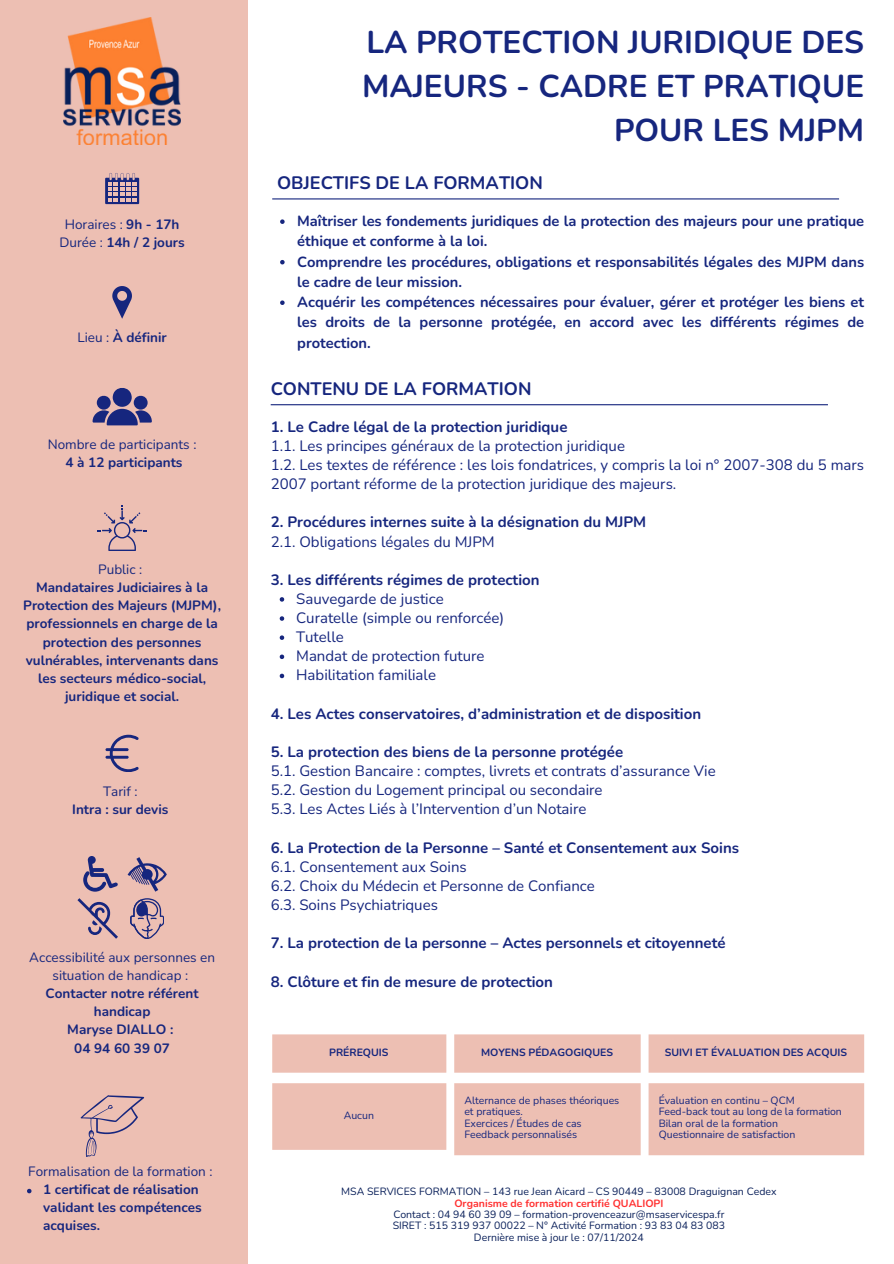
<style>
.page{position:relative;width:894px;height:1264px;background:#fff}
.page>*{position:absolute;margin:0;border:0;box-sizing:border-box;transform-origin:0 0}
.t1{font:700 31.5px/43.8px "Nunito";color:#16267e;text-align:right}
.t2{font:700 18px "Nunito";color:#16267e}
.t3{font:15px/19.2px "Nunito";color:#16267e}
.t4{font:700 15px/19.2px "Nunito";color:#16267e}
.t5{font:700 14.7px/20.2px "Nunito";color:#16267e}
.t6{font:700 13.5px/18px "Nunito";color:#16267e;text-align:center}
.t7{font:13.5px/18px "Nunito";color:#16267e;text-align:center}
.t8{font:10.5px "Nunito";color:#0a205a}
.t9{font:10.5px/11.4px "Nunito";color:#16267e}
.t10{font:700 10.5px "Nunito";color:#16267e}
.t11{font:700 10.5px "Nunito";color:#ff3131}
.s1{font-weight:400}
.s2{font-weight:700}
</style>
<div class="page">
<div style="left:0;top:0;width:248px;height:1263px;background:#edbfb3"></div>
<img style="left:64px;top:18px;width:117px;height:127px">
<hr style="left:270px;top:404px;width:557px;height:1px;background:#16267e">
<svg style="left:103px;top:176px;width:39px;height:29px"></svg>
<div style="left:105px;top:178px;width:34px;height:26px;background:#16267e"></div>
<svg style="left:108px;top:173px;width:29px;height:29px"></svg>
<svg style="left:112px;top:286px;width:19px;height:32px"></svg>
<svg style="left:92px;top:388px;width:60px;height:37px"></svg>
<svg style="left:97px;top:505px;width:50px;height:45px"></svg>
<svg style="left:105px;top:734px;width:34px;height:37px"></svg>
<svg style="left:83px;top:856px;width:35px;height:35px"></svg>
<svg style="left:127px;top:857px;width:40px;height:34px"></svg>
<svg style="left:77px;top:898px;width:41px;height:40px"></svg>
<svg style="left:130px;top:898px;width:34px;height:40px"></svg>
<svg style="left:80px;top:1095px;width:64px;height:61px"></svg>
<svg style="left:27px;top:1188px;width:4px;height:5px"></svg>
<hr style="left:272px;top:198px;width:566px;height:1px;background:#16267e">
<svg style="left:280px;top:219px;width:4px;height:5px"></svg>
<svg style="left:280px;top:260px;width:4px;height:4px"></svg>
<svg style="left:280px;top:300px;width:4px;height:5px"></svg>
<svg style="left:279px;top:597px;width:5px;height:4px"></svg>
<svg style="left:279px;top:616px;width:5px;height:4px"></svg>
<svg style="left:279px;top:635px;width:5px;height:5px"></svg>
<svg style="left:279px;top:654px;width:5px;height:5px"></svg>
<svg style="left:279px;top:673px;width:5px;height:5px"></svg>
<svg style="left:454px;top:1034px;width:186px;height:121px;background:#eec4b9"></svg>
<svg style="left:272px;top:1034px;width:174px;height:115px;background:#eec5ba"></svg>
<svg style="left:648px;top:1034px;width:215px;height:121px;background:#eec4ba"></svg>
<p class="t6" style="left:59px;top:216px;width:127px"><span class="s1">Horaires :</span> 9h - 17h<br><span class="s1">Durée :</span> 14h / 2 jours</p>
<h4 class="t6" style="left:77px;top:329px;width:91px"><span class="s1">Lieu :</span> À définir</h4>
<h4 class="t7" style="left:48px;top:435px;width:150px">Nombre de participants :<br><span class="s2">4 à 12 participants</span></h4>
<p class="t6" style="left:23px;top:561px;width:199px"><span class="s1">Public :<br></span>Mandataires Judiciaires à la<br>Protection des Majeurs (MJPM), professionnels en charge de la protection des personnes vulnérables, intervenants dans les secteurs médico-social,</p>
<h4 class="t6" style="left:65px;top:687px;width:115px">juridique et social.</h4>
<p class="t6" style="left:72px;top:782px;width:98px"><span class="s1">Tarif :<br></span>Intra : sur devis</p>
<h4 class="t6" style="left:29px;top:949px;width:187px"><span class="s1">Accessibilité aux personnes en situation de handicap :<br></span>Contacter notre référent handicap<br>Maryse DIALLO :<br>04 94 60 39 07</h4>
<p class="t7" style="left:28px;top:1162px;width:186px">Formalisation de la formation :</p>
<h4 class="t6" style="left:43px;top:1180px;width:160px;text-align:left">1 certificat de réalisation validant les compétences acquises.</h4>
<p class="t1" style="left:362px;top:21px;width:503px">LA PROTECTION JURIDIQUE DES<br>MAJEURS - CADRE ET PRATIQUE<br>POUR LES MJPM</p>
<p class="t2" style="left:277px;top:171px;width:267px">OBJECTIFS DE LA FORMATION</p>
<p class="t5" style="left:297px;top:211px;width:568px">Maîtriser les fondements juridiques de la protection des majeurs pour une pratique éthique et conforme à la loi.</p>
<p class="t5" style="left:297px;top:252px;width:568px">Comprendre les procédures, obligations et responsabilités légales des MJPM dans le cadre de leur mission.</p>
<p class="t5" style="left:297px;top:292px;width:568px;text-align:justify">Acquérir les compétences nécessaires pour évaluer, gérer et protéger les biens et les droits de la personne protégée, en accord avec les différents régimes de protection.</p>
<p class="t2" style="left:270px;top:376px;width:262px">CONTENU DE LA FORMATION</p>
<h4 class="t3" style="left:270px;top:417px;width:594px"><span class="s2">1. Le Cadre légal de la protection juridique<br></span>1.1. Les principes généraux de la protection juridique<br>1.2. Les textes de référence : les lois fondatrices, y compris la loi n° 2007-308 du 5 mars 2007 portant réforme de la protection juridique des majeurs.</h4>
<p class="t4" style="left:270px;top:513px;width:377px">2. Procédures internes suite à la désignation du MJPM<br><span class="s1">2.1. Obligations légales du MJPM</span></p>
<h4 class="t4" style="left:270px;top:570px;width:270px">3. Les différents régimes de protection</h4>
<p class="t3" style="left:296px;top:589px;width:149px">Sauvegarde de justice</p>
<h1 class="t3" style="left:296px;top:608px;width:209px">Curatelle (simple ou renforcée)</h1>
<h2 class="t3" style="left:296px;top:627px;width:49px">Tutelle</h2>
<p class="t3" style="left:296px;top:646px;width:190px">Mandat de protection future</p>
<p class="t3" style="left:296px;top:666px;width:141px">Habilitation familiale</p>
<p class="t4" style="left:270px;top:704px;width:432px">4. Les Actes conservatoires, d’administration et de disposition</p>
<p class="t3" style="left:270px;top:742px;width:446px"><span class="s2">5. La protection des biens de la personne protégée<br></span>5.1. Gestion Bancaire : comptes, livrets et contrats d’assurance Vie 5.2. Gestion du Logement principal ou secondaire<br>5.3. Les Actes Liés à l’Intervention d’un Notaire</p>
<h2 class="t3" style="left:270px;top:838px;width:470px"><span class="s2">6. La Protection de la Personne – Santé et Consentement aux Soins </span>6.1. Consentement aux Soins<br>6.2. Choix du Médecin et Personne de Confiance<br>6.3. Soins Psychiatriques</h2>
<p class="t4" style="left:270px;top:933px;width:456px">7. La protection de la personne – Actes personnels et citoyenneté</p>
<h4 class="t4" style="left:270px;top:972px;width:284px">8. Clôture et fin de mesure de protection</h4>
<h4 class="t10" style="left:329px;top:1045px;width:61px">PRÉREQUIS</h4>
<h3 class="t9" style="left:343px;top:1109px;width:32px">Aucun</h3>
<p class="t10" style="left:481px;top:1045px;width:133px">MOYENS PÉDAGOGIQUES</p>
<p class="t9" style="left:464px;top:1094px;width:156px">Alternance de phases théoriques et pratiques.</p>
<h3 class="t9" style="left:464px;top:1117px;width:119px">Exercices / Études de cas</h3>
<h4 class="t9" style="left:464px;top:1128px;width:114px">Feedback personnalisés</h4>
<h3 class="t10" style="left:664px;top:1045px;width:183px">SUIVI ET ÉVALUATION DES ACQUIS</h3>
<p class="t9" style="left:658px;top:1094px;width:137px">Évaluation en continu – QCM</p>
<p class="t9" style="left:658px;top:1106px;width:185px">Feed-back tout au long de la formation</p>
<p class="t9" style="left:658px;top:1117px;width:121px">Bilan oral de la formation</p>
<p class="t9" style="left:658px;top:1128px;width:138px">Questionnaire de satisfaction</p>
<h4 class="t8" style="left:341px;top:1184px;width:436px">MSA SERVICES FORMATION – 143 rue Jean Aicard – CS 90449 – 83008 Draguignan Cedex</h4>
<h3 class="t11" style="left:454px;top:1195px;width:210px">Organisme de formation certifié QUALIOPI</h3>
<p class="t8" style="left:393px;top:1207px;width:332px">Contact : 04 94 60 39 09 – formation-provenceazur@msaservicespa.fr</p>
<p class="t8" style="left:392px;top:1218px;width:334px">SIRET : 515 319 937 00022 – N° Activité Formation : 93 83 04 83 083</p>
<p class="t8" style="left:474px;top:1230px;width:171px">Dernière mise à jour le : 07/11/2024</p>
</div>
